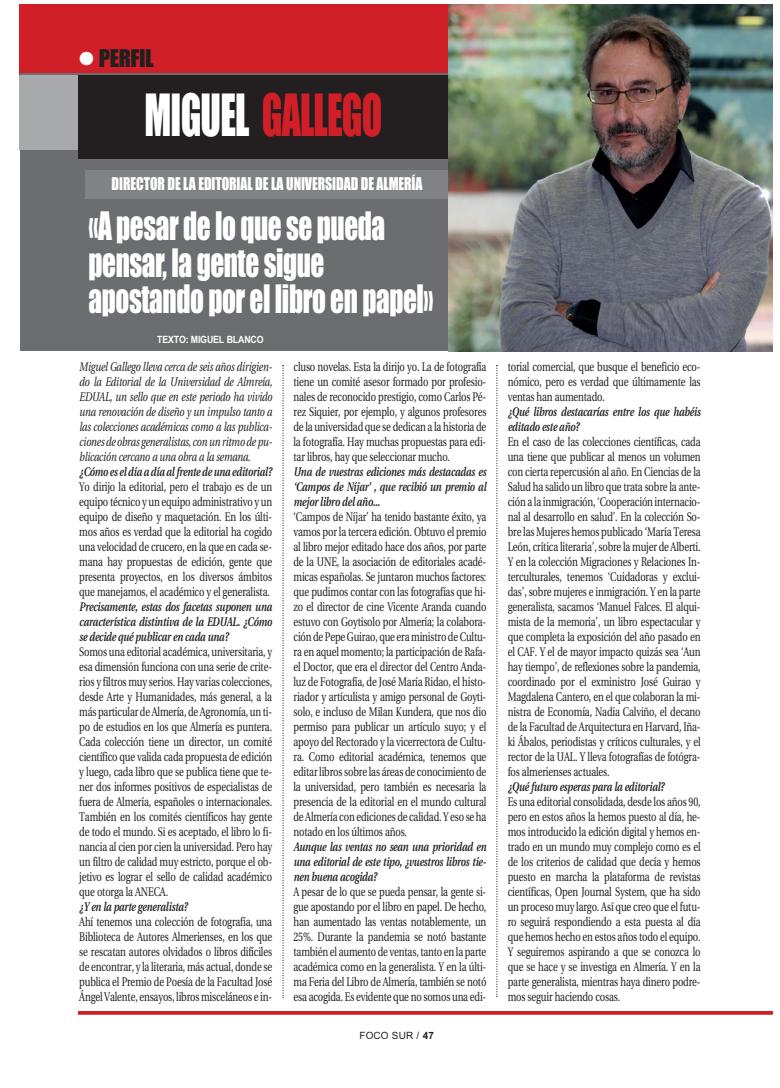
<style>
.page{position:relative;width:780px;height:1088px;background:#fff}
.page>*{position:absolute;margin:0;border:0;box-sizing:border-box;transform-origin:0 0}
.t1{font:53.75px "Impact";letter-spacing:-.02em;color:#d11f27;scale:.7 1}
.t2{font:36.25px/36.2px "Impact";letter-spacing:-.015em;color:#fff;scale:.75 1}
.t3{font:22.5px "Impact";letter-spacing:-.015em;color:#231f20}
.t4{font:16.25px "Impact";letter-spacing:-.005em;color:#fff;scale:.85 1}
.t5{font:12.5px/15px "Utopia";letter-spacing:-.015em;color:#231f20;text-align:justify;scale:.75 1}
.t6{font:italic 600 12.5px/15px "Utopia";letter-spacing:-.015em;color:#231f20;text-align:justify;scale:.75 1}
.t7{font:italic 12.5px/15px "Utopia";letter-spacing:-.015em;color:#231f20;text-align:justify;scale:.75 1}
.t8{font:700 10px "Arial";letter-spacing:-.015em;color:#fff;scale:.88 1}
.t9{font:10px "Arial";letter-spacing:.01em;color:#231f20}
.s1{color:#fff}
.s2{font-weight:700}
</style>
<div class="page">
<div style="left:19px;top:4px;width:753px;height:71px;background:#d11f27"></div>
<div style="left:20px;top:73px;width:752px;height:278px;background:#6c6d70"></div>
<div style="left:78px;top:75px;width:371px;height:84px;background:#231f20"></div>
<div style="left:85px;top:171px;width:371px;height:28px;background:#808285"></div>
<svg style="left:282px;top:365px;width:2px;height:633px"></svg>
<svg style="left:496px;top:365px;width:1px;height:632px"></svg>
<svg style="left:78px;top:1011px;width:694px;height:4px;background:#d32c33"></svg>
<div style="left:20px;top:75px;width:58px;height:75px;background:#a8a9ad"></div>
<img style="left:449px;top:4px;width:323px;height:347px">
<h3 class="t3" style="left:79px;top:40px;width:76px"><span class="s1">●</span> PERFIL</h3>
<h1 class="t1" style="left:144px;top:73px;width:341px"><span class="s1">MIGUEL</span> GALLEGO</h1>
<h3 class="t4" style="left:112px;top:171px;width:367px">DIRECTOR DE LA EDITORIAL DE LA UNIVERSIDAD DE ALMERÍA</h3>
<h2 class="t2" style="left:89px;top:207px;width:461px">«A pesar de lo que se pueda pensar, la gente sigue apostando por el libro en papel»</h2>
<p class="t8" style="left:157px;top:332px;width:122px">TEXTO: MIGUEL BLANCO</p>
<p class="t7" style="left:79px;top:359px;width:259px">Miguel Gallego lleva cerca de seis años dirigien&shy;do la Editorial de la Universidad de Almreía, EDUAL, un sello que en este periodo ha vivido una renovación de diseño y un impulso tanto a las colecciones académicas como a las publica&shy;ciones de obras generalistas, con un ritmo de pu&shy;blicación cercano a una obra a la semana.</p>
<p class="t6" style="left:79px;top:464px;width:258px">¿Cómo es el día a día al frente de una editorial?</p>
<p class="t5" style="left:79px;top:479px;width:259px">Yo dirijo la editorial, pero el trabajo es de un equipo técnico y un equipo administrativo y un equipo de diseño y maquetación. En los últi&shy;mos años es verdad que la editorial ha cogido una velocidad de crucero, en la que en cada se&shy;mana hay propuestas de edición, gente que presenta proyectos, en los diversos ámbitos que manejamos, el académico y el generalista.</p>
<p class="t6" style="left:79px;top:599px;width:258px">Precisamente, estas dos facetas suponen una característica distintiva de la EDUAL. ¿Cómo se decide qué publicar en cada una?</p>
<p class="t5" style="left:79px;top:644px;width:259px">Somos una editorial académica, universitaria, y esa dimensión funciona con una serie de crite&shy;rios y filtros muy serios. Hay varias colecciones, desde Arte y Humanidades, más general, a la más particular de Almería, de Agronomía, un ti&shy;po de estudios en los que Almería es puntera.<br>Cada colección tiene un director, un comité científico que valida cada propuesta de edición y luego, cada libro que se publica tiene que te&shy;ner dos informes positivos de especialistas de fuera de Almería, españoles o internacionales.<br>También en los comités científicos hay gente de todo el mundo. Si es aceptado, el libro lo fi&shy;nancia al cien por cien la universidad. Pero hay un filtro de calidad muy estricto, porque el ob&shy;jetivo es lograr el sello de calidad académico que otorga la ANECA.</p>
<p class="t6" style="left:79px;top:899px;width:146px">¿Y en la parte generalista?</p>
<p class="t5" style="left:79px;top:914px;width:259px">Ahí tenemos una colección de fotografía, una Biblioteca de Autores Almerienses, en los que se rescatan autores olvidados o libros difíciles de encontrar, y la literaria, más actual, donde se publica el Premio de Poesía de la Facultad José Ángel Valente, ensayos, libros misceláneos e in-</p>
<p class="t5" style="left:293px;top:359px;width:259px">cluso novelas. Esta la dirijo yo. La de fotografía tiene un comité asesor formado por profesio&shy;nales de reconocido prestigio, como Carlos Pé&shy;rez Siquier, por ejemplo, y algunos profesores de la universidad que se dedican a la historia de la fotografía. Hay muchas propuestas para edi&shy;tar libros, hay que seleccionar mucho.</p>
<p class="t6" style="left:293px;top:464px;width:258px">Una de vuestras ediciones más destacadas es ‘Campos de Níjar’ , que recibió un premio al mejor libro del año...</p>
<p class="t5" style="left:293px;top:509px;width:259px">‘Campos de Níjar’ ha tenido bastante éxito, ya vamos por la tercera edición. Obtuvo el premio al libro mejor editado hace dos años, por parte de la UNE, la asociación de editoriales acadé&shy;micas españolas. Se juntaron muchos factores: que pudimos contar con las fotografías que hi&shy;zo el director de cine Vicente Aranda cuando estuvo con Goytisolo por Almería; la colabora&shy;ción de Pepe Guirao, que era ministro de Cultu&shy;ra en aquel momento; la participación de Rafa&shy;el Doctor, que era el director del Centro Anda&shy;luz de Fotografía, de José María Ridao, el histo&shy;riador y artículista y amigo personal de Goyti&shy;solo, e incluso de Milan Kundera, que nos dio permiso para publicar un artículo suyo; y el apoyo del Rectorado y la vicerrectora de Cultu&shy;ra. Como editorial académica, tenemos que editar libros sobre las áreas de conocimiento de la universidad, pero también es necesaria la presencia de la editorial en el mundo cultural de Almería con ediciones de calidad. Y eso se ha notado en los últimos años.</p>
<p class="t6" style="left:293px;top:839px;width:258px">Aunque las ventas no sean una prioridad en una editorial de este tipo, ¿vuestros libros tie&shy;nen buena acogida?</p>
<p class="t5" style="left:293px;top:884px;width:259px">A pesar de lo que se pueda pensar, la gente si&shy;gue apostando por el libro en papel. De hecho, han aumentado las ventas notablemente, un 25%. Durante la pandemia se notó bastante también el aumento de ventas, tanto en la parte académica como en la generalista. Y en la últi&shy;ma Feria del Libro de Almería, también se notó esa acogida. Es evidente que no somos una edi-</p>
<p class="t9" style="left:359px;top:1028px;width:76px">FOCO SUR / <span class="s2">47</span></p>
<p class="t5" style="left:507px;top:359px;width:259px">torial comercial, que busque el beneficio eco&shy;nómico, pero es verdad que últimamente las ventas han aumentado.</p>
<p class="t6" style="left:507px;top:404px;width:258px">¿Qué libros destacarías entre los que habéis editado este año?</p>
<p class="t5" style="left:507px;top:434px;width:259px">En el caso de las colecciones científicas, cada una tiene que publicar al menos un volumen con cierta repercusión al año. En Ciencias de la Salud ha salido un libro que trata sobre la ante&shy;ción a la inmigración, ‘Cooperación internacio&shy;nal al desarrollo en salud’. En la colección So&shy;bre las Mujeres hemos publicado ‘María Teresa León, crítica literaria’, sobre la mujer de Alberti.<br>Y en la colección Migraciones y Relaciones In&shy;terculturales, tenemos ‘Cuidadoras y exclui&shy;das’, sobre mujeres e inmigración. Y en la parte generalista, sacamos ‘Manuel Falces. El alqui&shy;mista de la memoria’, un libro espectacular y que completa la exposición del año pasado en el CAF. Y el de mayor impacto quizás sea ‘Aun hay tiempo’, de reflexiones sobre la pandemia, coordinado por el exministro José Guirao y Magdalena Cantero, en el que colaboran la mi&shy;nistra de Economía, Nadia Calviño, el decano de la Facultad de Arquitectura en Harvard, Iña&shy;ki Ábalos, periodistas y críticos culturales, y el rector de la UAL. Y lleva fotografías de fotógra&shy;fos almerienses actuales.</p>
<p class="t6" style="left:507px;top:779px;width:210px">¿Qué futuro esperas para la editorial?</p>
<p class="t5" style="left:507px;top:794px;width:259px">Es una editorial consolidada, desde los años 90, pero en estos años la hemos puesto al día, he&shy;mos introducido la edición digital y hemos en&shy;trado en un mundo muy complejo como es el de los criterios de calidad que decía y hemos puesto en marcha la plataforma de revistas científicas, Open Journal System, que ha sido un proceso muy largo. Así que creo que el futu&shy;ro seguirá respondiendo a esta puesta al día que hemos hecho en estos años todo el equipo.<br>Y seguiremos aspirando a que se conozca lo que se hace y se investiga en Almería. Y en la parte generalista, mientras haya dinero podre&shy;mos seguir haciendo cosas.</p>
</div>
